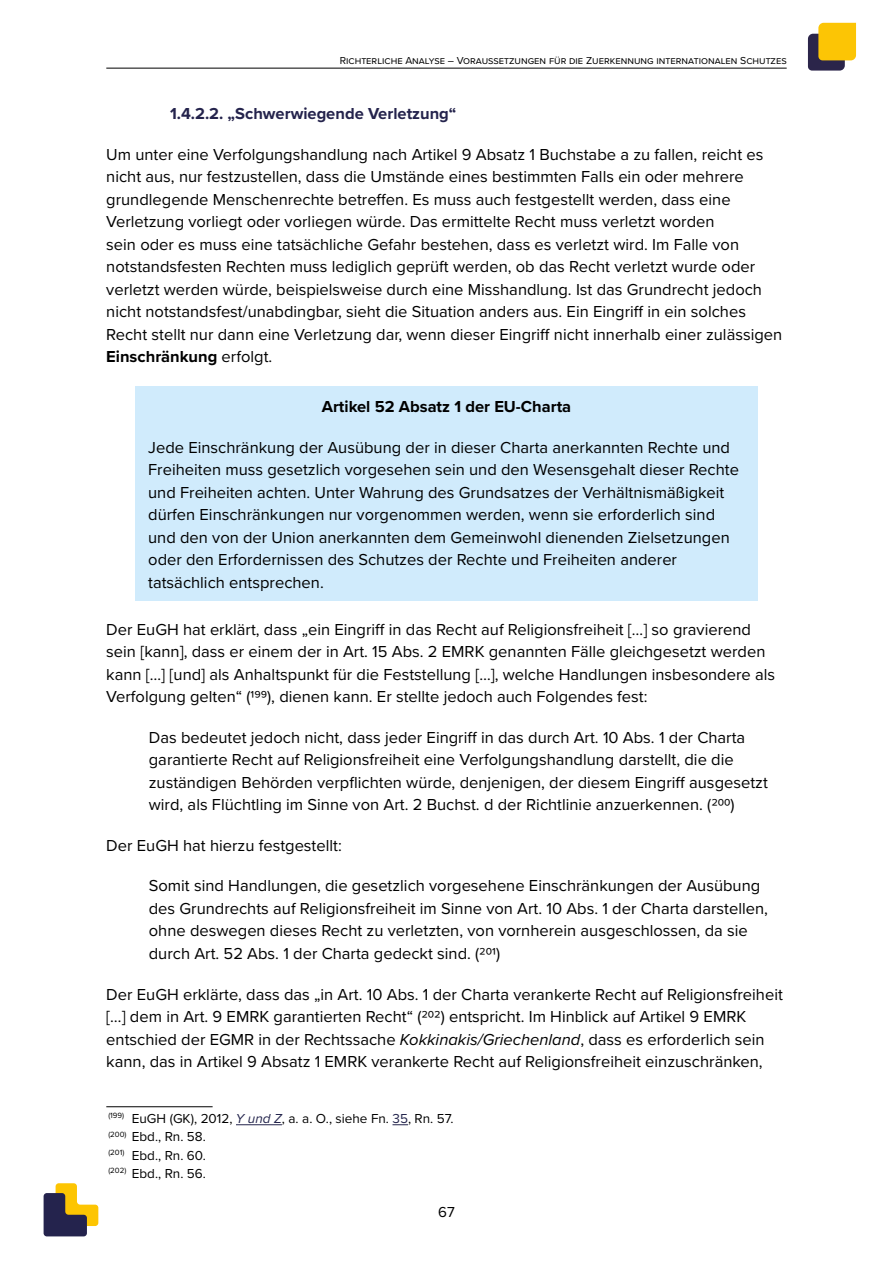
<style>
.page{position:relative;width:893px;height:1263px;background:#fff}
.page>*{position:absolute;margin:0;border:0;box-sizing:border-box;transform-origin:0 0}
.body{font:16.5px/22.5px "Proxima Nova";color:#000}
.body_indent{font:16.5px/22.5px "Proxima Nova";color:#000}
.title_4{font:700 16.5px "Proxima Nova";color:#24234c}
.Body_annex_center{font:700 16.5px "Proxima Nova";color:#000}
.t1{font:15px "Proxima Nova";color:#000}
.footnotes{font:13.5px "Proxima Nova";color:#000}
.t2{font:10.5px "Proxima Nova";color:#000}
.s1{font-weight:700}
.s2{font-style:italic}
.s3{font-style:italic;color:#23244c}
.s4{color:#23244c}
</style>
<div class="page">
<hr style="left:106px;top:68px;width:681px;height:1px;background:#000">
<svg style="left:808px;top:23px;width:48px;height:48px;background:#c29f35"></svg>
<svg style="left:44px;top:1183px;width:54px;height:53px"></svg>
<div style="left:135px;top:386px;width:622px;height:214px;background:#d0ebfc"></div>
<hr style="left:106px;top:1106px;width:107px;height:1px;background:#000">
<hr style="left:236px;top:1124px;width:46px;height:1px;background:#23244c">
<svg style="left:392px;top:1124px;width:16px;height:1px"></svg>
<p class="t2" style="left:340px;top:52px;width:448px">Richterliche Analyse – Voraussetzungen für die Zuerkennung internationalen Schutzes</p>
<p class="title_4" style="left:170px;top:102px;width:288px">1.4.2.2. „Schwerwiegende Verletzung“</p>
<p class="body" style="left:106px;top:142px;width:677px">Um unter eine Verfolgungshandlung nach Artikel 9 Absatz 1 Buchstabe a zu fallen, reicht es nicht aus, nur festzustellen, dass die Umstände eines bestimmten Falls ein oder mehrere grundlegende Menschenrechte betreffen. Es muss auch festgestellt werden, dass eine Verletzung vorliegt oder vorliegen würde. Das ermittelte Recht muss verletzt worden<br>sein oder es muss eine tatsächliche Gefahr bestehen, dass es verletzt wird. Im Falle von notstandsfesten Rechten muss lediglich geprüft werden, ob das Recht verletzt wurde oder verletzt werden würde, beispielsweise durch eine Misshandlung. Ist das Grundrecht jedoch nicht notstandsfest/unabdingbar, sieht die Situation anders aus. Ein Eingriff in ein solches Recht stellt nur dann eine Verletzung dar, wenn dieser Eingriff nicht innerhalb einer zulässigen <span class="s1">Einschränkung</span> erfolgt.</p>
<p class="Body_annex_center" style="left:322px;top:394px;width:251px">Artikel 52 Absatz 1 der EU-Charta</p>
<p class="body" style="left:148px;top:435px;width:592px">Jede Einschränkung der Ausübung der in dieser Charta anerkannten Rechte und Freiheiten muss gesetzlich vorgesehen sein und den Wesensgehalt dieser Rechte und Freiheiten achten. Unter Wahrung des Grundsatzes der Verhältnismäßigkeit dürfen Einschränkungen nur vorgenommen werden, wenn sie erforderlich sind und den von der Union anerkannten dem Gemeinwohl dienenden Zielsetzungen oder den Erfordernissen des Schutzes der Rechte und Freiheiten anderer tatsächlich entsprechen.</p>
<p class="body" style="left:106px;top:617px;width:670px">Der EuGH hat erklärt, dass „ein Eingriff in das Recht auf Religionsfreiheit […] so gravierend sein [kann], dass er einem der in Art. 15 Abs. 2 EMRK genannten Fälle gleichgesetzt werden kann […] [und] als Anhaltspunkt für die Feststellung […], welche Handlungen insbesondere als Verfolgung gelten“ (199), dienen kann. Er stellte jedoch auch Folgendes fest:</p>
<p class="body_indent" style="left:149px;top:725px;width:620px">Das bedeutet jedoch nicht, dass jeder Eingriff in das durch Art. 10 Abs. 1 der Charta garantierte Recht auf Religionsfreiheit eine Verfolgungshandlung darstellt, die die zuständigen Behörden verpflichten würde, denjenigen, der diesem Eingriff ausgesetzt wird, als Flüchtling im Sinne von Art. 2 Buchst. d der Richtlinie anzuerkennen. (200)</p>
<p class="body" style="left:106px;top:833px;width:237px">Der EuGH hat hierzu festgestellt:</p>
<p class="body_indent" style="left:149px;top:874px;width:621px">Somit sind Handlungen, die gesetzlich vorgesehene Einschränkungen der Ausübung des Grundrechts auf Religionsfreiheit im Sinne von Art. 10 Abs. 1 der Charta darstellen, ohne deswegen dieses Recht zu verletzten, von vornherein ausgeschlossen, da sie durch Art. 52 Abs. 1 der Charta gedeckt sind. (201)</p>
<p class="body" style="left:106px;top:982px;width:678px">Der EuGH erklärte, dass das „in Art. 10 Abs. 1 der Charta verankerte Recht auf Religionsfreiheit […] dem in Art. 9 EMRK garantierten Recht“ (202) entspricht. Im Hinblick auf Artikel 9 EMRK entschied der EGMR in der Rechtssache <span class="s2">Kokkinakis/Griechenland</span>, dass es erforderlich sein kann, das in Artikel 9 Absatz 1 EMRK verankerte Recht auf Religionsfreiheit einzuschränken,</p>
<p class="footnotes" style="left:108px;top:1108px;width:347px"><sup>(199)</sup> EuGH (GK), 2012, <span class="s3">Y und Z</span>, a. a. O., siehe Fn. <span class="s4">35</span>, Rn. 57.</p>
<p class="footnotes" style="left:108px;top:1127px;width:99px"><sup>(200)</sup> Ebd., Rn. 58.</p>
<p class="footnotes" style="left:108px;top:1145px;width:99px"><sup>(201)</sup> Ebd., Rn. 60.</p>
<p class="footnotes" style="left:108px;top:1163px;width:99px"><sup>(202)</sup> Ebd., Rn. 56.</p>
<p class="t1" style="left:438px;top:1201px;width:18px">67</p>
</div>
